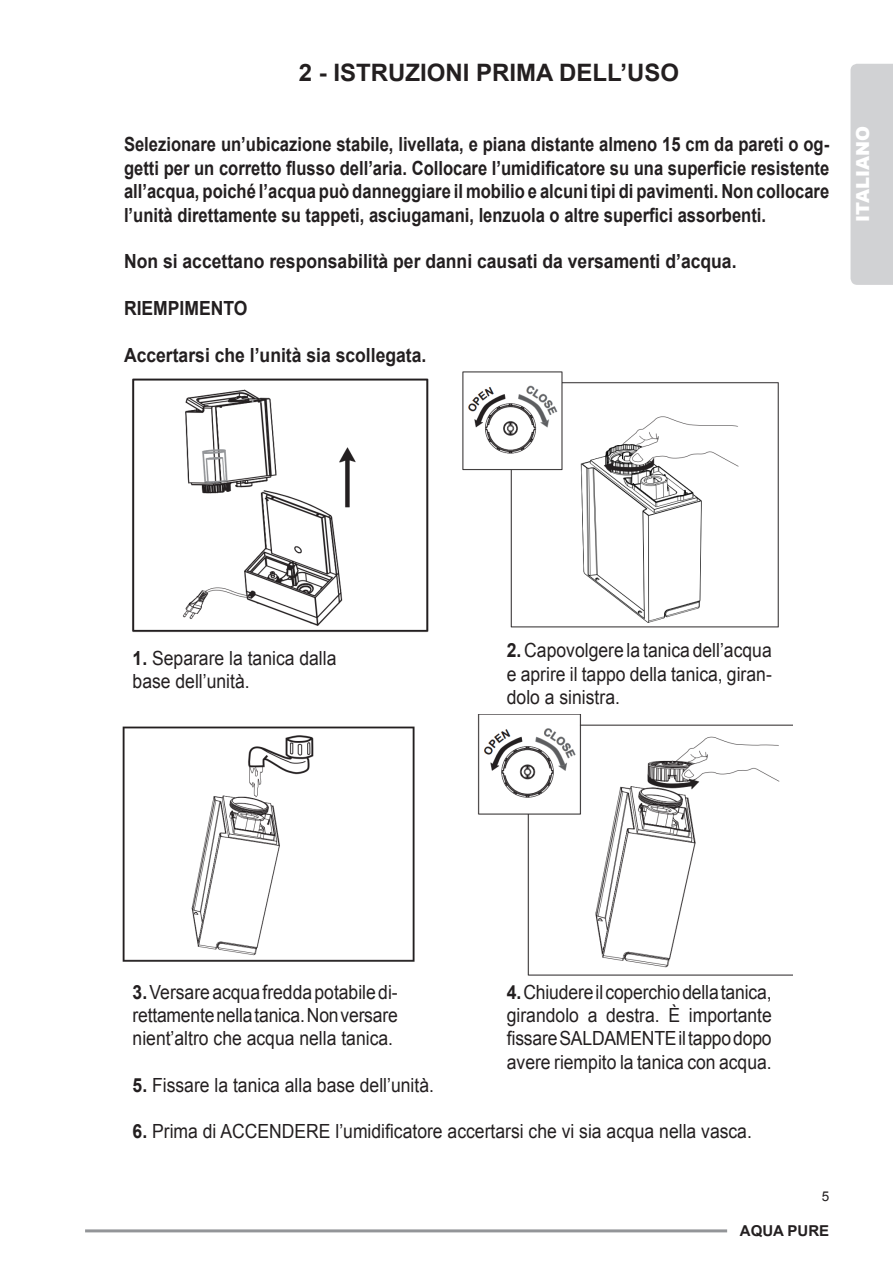
<style>
.page{position:relative;width:893px;height:1263px;background:#fff}
.page>*{position:absolute;margin:0;border:0;box-sizing:border-box;transform-origin:0 0}
.CORPO_TESTO{font:700 24px "Arial";color:#231f20}
.CORPO_TESTO-2{font:19.5px/23.4px "Arial";color:#231f20;text-align:justify;scale:.9 1}
.CORPO_TESTO-3{font:700 19.5px/23.4px "Arial";color:#231f20;text-align:justify;scale:.85 1}
.CORPO_TESTO-4{font:700 19.5px "Arial";color:#231f20;scale:.9 1}
.t1{font:900 18px "Arial";color:#fff}
.t2{font:700 15px "Arial";color:#231f20}
.t3{font:13.5px "Arial";color:#231f20}
.s1{font-weight:700}
</style>
<div class="page">
<div style="left:850px;top:64px;width:43px;height:221px;background:#d1d2d4"></div>
<hr style="left:85px;top:1229px;width:642px;height:3px;background:#939598">
<img style="left:462px;top:371px;width:317px;height:257px">
<img style="left:132px;top:378px;width:297px;height:255px">
<img style="left:478px;top:714px;width:315px;height:262px">
<img style="left:122px;top:726px;width:293px;height:236px">
<p class="CORPO_TESTO" style="left:299px;top:57px;width:382px">2 - ISTRUZIONI PRIMA DELL’USO</p>
<p class="CORPO_TESTO-3" style="left:124px;top:133px;width:831px">Selezionare un’ubicazione stabile, livellata, e piana distante almeno 15 cm da pareti o og&shy;getti per un corretto flusso dell’aria. Collocare l’umidificatore su una superficie resistente all’acqua, poiché l’acqua può danneggiare il mobilio e alcuni tipi di pavimenti. Non collocare l’unità direttamente su tappeti, asciugamani, lenzuola o altre superfici assorbenti.</p>
<p class="CORPO_TESTO-4" style="left:124px;top:249px;width:682px">Non si accettano responsabilità per danni causati da versamenti d’acqua.</p>
<p class="CORPO_TESTO-4" style="left:124px;top:295px;width:139px">RIEMPIMENTO</p>
<p class="CORPO_TESTO-4" style="left:124px;top:342px;width:337px">Accertarsi che l’unità sia scollegata.</p>
<p class="t1" style="left:850px;top:222px;width:97px;rotate:-90deg">ITALIANO</p>
<p class="CORPO_TESTO-2" style="left:133px;top:646px;width:228px"><span class="s1">1.</span> Separare la tanica dalla</p>
<p class="CORPO_TESTO-2" style="left:133px;top:670px;width:132px">base dell’unità.</p>
<p class="CORPO_TESTO-2" style="left:507px;top:639px;width:296px"><span class="s1">2.</span> Capovolgere la tanica dell’acqua e aprire il tappo della tanica, giran&shy;dolo a sinistra.</p>
<p class="CORPO_TESTO-2" style="left:133px;top:980px;width:296px"><span class="s1">3.</span> Versare acqua fredda potabile di&shy;rettamente nella tanica. Non versare nient’altro che acqua nella tanica.</p>
<p class="CORPO_TESTO-2" style="left:507px;top:980px;width:296px"><span class="s1">4.</span> Chiudere il coperchio della tanica, girandolo a destra. È importante fissare SALDAMENTE il tappo dopo avere riempito la tanica con acqua.</p>
<p class="CORPO_TESTO-2" style="left:133px;top:1073px;width:336px"><span class="s1">5.</span> Fissare la tanica alla base dell’unità.</p>
<p class="CORPO_TESTO-2" style="left:133px;top:1120px;width:690px"><span class="s1">6.</span> Prima di ACCENDERE l’umidificatore accertarsi che vi sia acqua nella vasca.</p>
<p class="t3" style="left:822px;top:1187px;width:9px">5</p>
<p class="t2" style="left:740px;top:1220px;width:91px">AQUA PURE</p>
</div>
